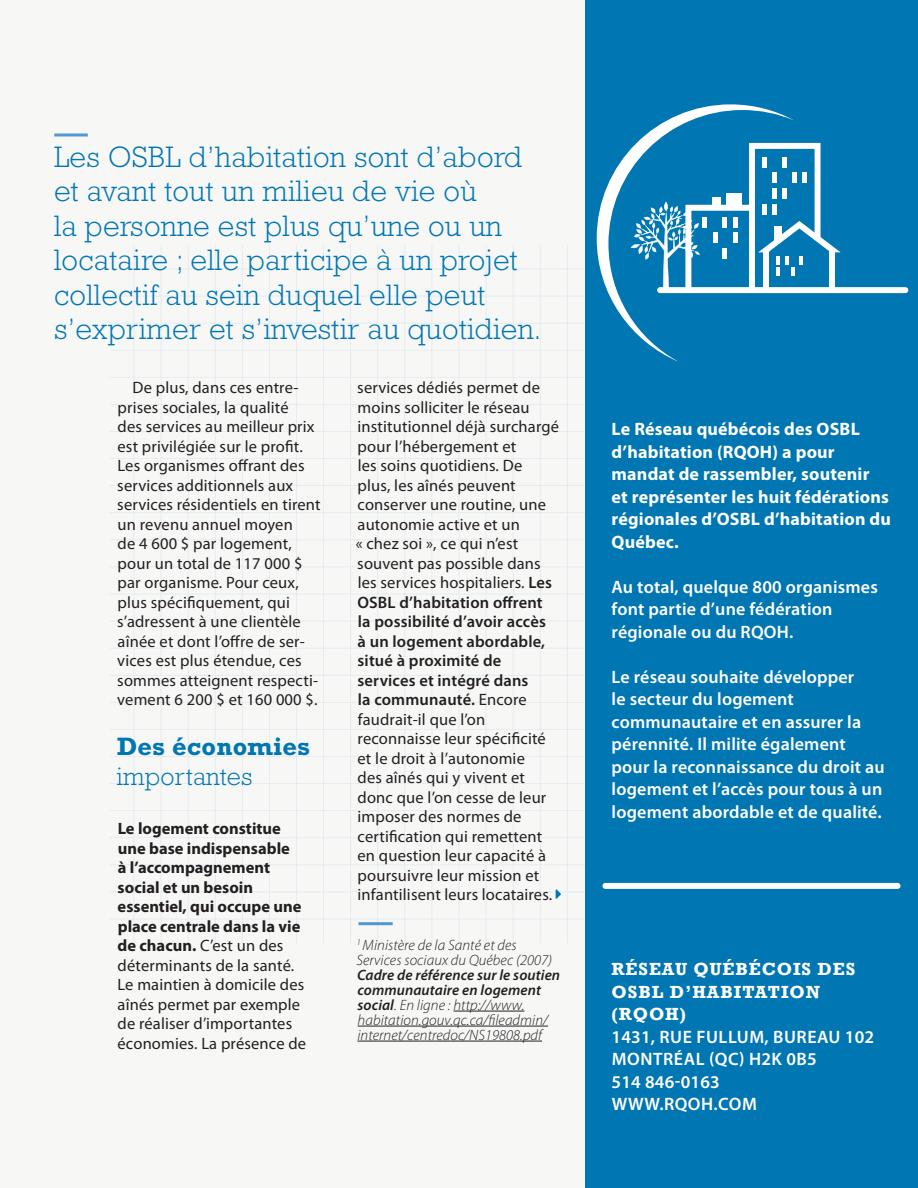
<style>
.page{position:relative;width:918px;height:1188px;background:#f7f7f6}
.page>*{position:absolute;margin:0;border:0;box-sizing:border-box;transform-origin:0 0}
.titres_et_citations{font:300 30px/34.5px "Rockwell Std";letter-spacing:.01em;color:#0076b2}
.titres_et_citations-2{font:700 25.5px/30px "Rockwell Std";letter-spacing:.01em;color:#0076b2}
.t1{font:600 18px/22.5px "Myriad Pro";letter-spacing:.01em;color:#fff}
.t2{font:700 18px/22.5px "Myriad Pro";letter-spacing:.01em;color:#fff}
.t3{font:600 18px/22.5px "Myriad Pro";letter-spacing:.03em;color:#fff}
.t4{font:700 18px/22.5px "Rockwell";letter-spacing:.05em;color:#fff}
.titres_et_citations-3{font:16.5px/19.5px "Myriad Pro";letter-spacing:.01em;color:#231f20}
.titres_et_citations-4{font:700 16.5px/19.5px "Myriad Pro";color:#231f20}
.titres_et_citations-5{font:italic 300 15px/15px "Myriad Pro";letter-spacing:.005em;color:#231f20}
.s1{font-weight:300}
.s2{font-weight:400}
.s3{font-weight:600}
</style>
<div class="page">
<div style="left:585px;top:0;width:333px;height:1188px;background:#0076b2"></div>
<div style="left:605px;top:883px;width:293px;height:6px;background:#fff"></div>
<svg style="left:597px;top:104px;width:197px;height:258px"></svg>
<div style="left:657px;top:287px;width:251px;height:6px;background:#fff;border-radius:3px"></div>
<svg style="left:631px;top:143px;width:210px;height:148px"></svg>
<div style="left:775px;top:226px;width:7px;height:15px;background:#fff"></div>
<hr style="left:358px;top:922px;width:35px;height:3px;background:#5197d1">
<hr style="left:454px;top:1011px;width:70px;height:1px;background:#231f20">
<hr style="left:358px;top:1026px;width:190px;height:1px;background:#231f20">
<hr style="left:357px;top:1041px;width:185px;height:1px;background:#231f20">
<hr style="left:54px;top:134px;width:34px;height:2px;background:#5197d1">
<p class="titres_et_citations" style="left:54px;top:139px;width:489px">Les OSBL d’habitation sont d’abord et avant tout un milieu de vie où<br>la personne est plus qu’une ou un locataire ; elle participe à un projet collectif au sein duquel elle peut s’exprimer et s’investir au quotidien.</p>
<p class="titres_et_citations-3" style="left:117px;top:378px;width:205px;text-indent:15px">De plus, dans ces entre&shy;prises sociales, la qualité<br>des services au meilleur prix est privilégiée sur le profit.<br>Les organismes offrant des services additionnels aux services résidentiels en tirent un revenu annuel moyen<br>de 4 600 $ par logement, pour un total de 117 000 $ par organisme. Pour ceux, plus spécifiquement, qui s’adressent à une clientèle aînée et dont l’offre de ser&shy;vices est plus étendue, ces sommes atteignent respecti&shy;vement 6 200 $ et 160 000 $.</p>
<p class="titres_et_citations-2" style="left:117px;top:731px;width:195px">Des économies <span class="s1">importantes</span></p>
<p class="titres_et_citations-4" style="left:118px;top:818px;width:190px">Le logement constitue une base indispensable<br>à l’accompagnement social et un besoin essentiel, qui occupe une place centrale dans la vie de chacun. <span class="s2">C’est un des déterminants de la santé.<br>Le maintien à domicile des aînés permet par exemple de réaliser d’importantes économies. La présence de</span></p>
<p class="titres_et_citations-3" style="left:356px;top:378px;width:205px">services dédiés permet de moins solliciter le réseau institutionnel déjà surchargé pour l’hébergement et<br>les soins quotidiens. De<br>plus, les aînés peuvent conserver une routine, une autonomie active et un<br>« chez soi », ce qui n’est souvent pas possible dans les services hospitaliers. <span class="s3">Les<br>OSBL d’habitation offrent<br>la possibilité d’avoir accès<br>à un logement abordable, situé à proximité de services et intégré dans<br>la communauté.</span> Encore faudrait-il que l’on reconnaisse leur spécificité et le droit à l’autonomie<br>des aînés qui y vivent et donc que l’on cesse de leur imposer des normes de certification qui remettent en question leur capacité à poursuivre leur mission et infantilisent leurs locataires.</p>
<p class="titres_et_citations-5" style="left:356px;top:937px;width:205px"><sup>1</sup> Ministère de la Santé et des<br>Services sociaux du Québec (2007)<br><span class="s3">Cadre de référence sur le soutien communautaire en logement social</span>. En ligne : http://www. habitation.gouv.qc.ca/fileadmin/ internet/centredoc/NS19808.pdf</p>
<p class="t2" style="left:612px;top:417px;width:281px">Le Réseau québécois des OSBL d’habitation (RQOH) a pour mandat de rassembler, soutenir<br>et représenter les huit fédérations régionales d’OSBL d’habitation du<br>Québec.</p>
<p class="t1" style="left:612px;top:575px;width:268px">Au total, quelque 800 organismes font partie d’une fédération régionale ou du RQOH.</p>
<p class="t1" style="left:612px;top:665px;width:275px">Le réseau souhaite développer<br>le secteur du logement communautaire et en assurer la pérennité. Il milite également pour la reconnaissance du droit au logement et l’accès pour tous à un logement abordable et de qualité.</p>
<p class="t4" style="left:612px;top:958px;width:245px">RÉSEAU QUÉBÉCOIS DES<br>OSBL D’HABITATION (RQOH)</p>
<p class="t3" style="left:612px;top:1025px;width:264px">1431, RUE FULLUM, BUREAU 102<br>MONTRÉAL (QC) H2K 0B5<br>514 846-0163<br>WWW.RQOH.COM</p>
</div>
